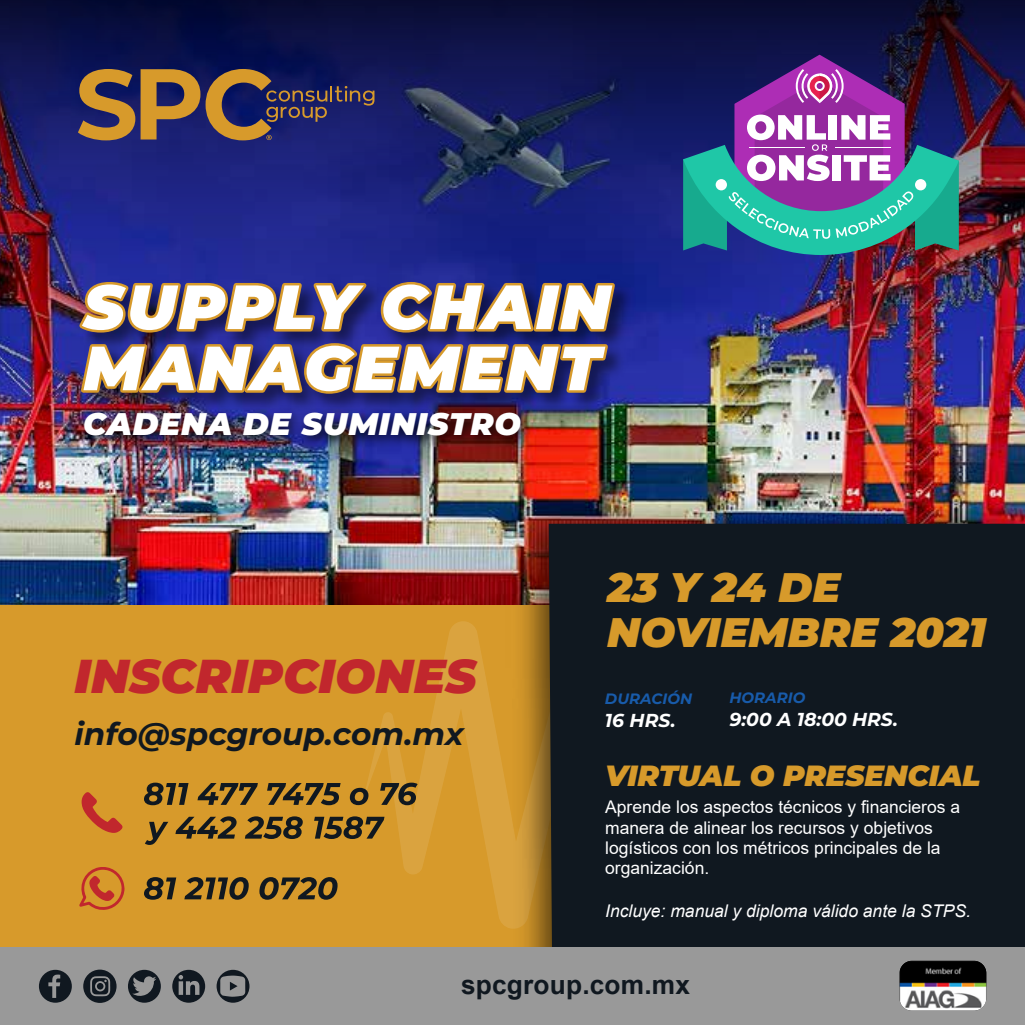
<style>
.page{position:relative;width:1025px;height:1025px;background:#fff}
.page>*{position:absolute;margin:0;border:0;box-sizing:border-box;transform-origin:0 0}
.t1{font:italic 900 62.25px/61.1px "Montserrat";letter-spacing:.04em;color:#fff}
.t2{font:italic 900 47.5px "Montserrat";color:#c1272d}
.t3{font:italic 900 41.25px/45px "Montserrat";color:#d79a2b}
.t4{font:italic 700 31.25px "Montserrat";color:#101820}
.t5{font:italic 900 31.25px "Montserrat";letter-spacing:.025em;color:#fff}
.t6{font:italic 900 29.25px "Montserrat";letter-spacing:-.005em;color:#d79a2b}
.t7{font:700 26.25px "Arial";letter-spacing:.01em;color:#101820}
.t8{font:italic 700 18.75px "Montserrat";color:#fff}
.t9{font:17.5px/20.2px "Arial";color:#fff}
.t10{font:italic 17.5px "Arial";color:#fff}
.t11{font:italic 700 15px "Montserrat";color:#185baa}
</style>
<div class="page">
<img style="left:0;top:0;width:1025px;height:590px">
<div style="left:0;top:605px;width:552px;height:420px;background:#d79a2b"></div>
<svg style="left:366px;top:621px;width:136px;height:302px"></svg>
<svg style="left:78px;top:69px;width:57px;height:71px;background:#7f6145"></svg>
<svg style="left:141px;top:69px;width:59px;height:71px;background:#846445"></svg>
<svg style="left:206px;top:69px;width:168px;height:71px;background:#423857"></svg>
<img style="left:502px;top:489px;width:523px;height:458px">
<div style="left:549px;top:524px;width:476px;height:423px;background:#101820"></div>
<div style="left:0;top:947px;width:1025px;height:78px;background:#999"></div>
<svg style="left:217px;top:970px;width:32px;height:33px"></svg>
<svg style="left:39px;top:970px;width:33px;height:33px"></svg>
<svg style="left:172px;top:970px;width:33px;height:33px"></svg>
<svg style="left:128px;top:970px;width:33px;height:33px"></svg>
<svg style="left:83px;top:970px;width:34px;height:33px"></svg>
<img style="left:899px;top:961px;width:87px;height:50px">
<img style="left:70px;top:435px;width:470px;height:30px">
<img style="left:70px;top:268px;width:571px;height:167px">
<svg style="left:75px;top:278px;width:544px;height:118px;background:#5d4b5a"></svg>
<svg style="left:683px;top:55px;width:276px;height:200px;background:#596a93"></svg>
<svg style="left:144px;top:783px;width:45px;height:22px"></svg>
<svg style="left:198px;top:783px;width:60px;height:22px"></svg>
<svg style="left:267px;top:783px;width:74px;height:22px"></svg>
<svg style="left:350px;top:788px;width:18px;height:17px"></svg>
<svg style="left:380px;top:783px;width:38px;height:22px"></svg>
<svg style="left:145px;top:822px;width:23px;height:23px"></svg>
<svg style="left:175px;top:816px;width:62px;height:23px"></svg>
<svg style="left:245px;top:816px;width:58px;height:23px"></svg>
<svg style="left:314px;top:816px;width:70px;height:23px"></svg>
<svg style="left:144px;top:877px;width:32px;height:23px"></svg>
<svg style="left:184px;top:877px;width:65px;height:23px"></svg>
<svg style="left:259px;top:877px;width:79px;height:23px"></svg>
<svg style="left:81px;top:792px;width:42px;height:41px"></svg>
<svg style="left:79px;top:867px;width:46px;height:43px"></svg>
<h1 class="t1" style="left:83px;top:272px;width:529px">SUPPLY CHAIN<br>MANAGEMENT</h1>
<h3 class="t5" style="left:83px;top:401px;width:439px">CADENA DE SUMINISTRO</h3>
<h2 class="t2" style="left:75px;top:640px;width:404px">INSCRIPCIONES</h2>
<h3 class="t4" style="left:75px;top:712px;width:391px">info@spcgroup.com.mx</h3>
<h3 class="t3" style="left:607px;top:563px;width:380px">23 Y 24 DE<br>NOVIEMBRE 2021</h3>
<p class="t11" style="left:605px;top:688px;width:89px">DURACIÓN</p>
<p class="t8" style="left:605px;top:707px;width:72px">16 HRS.</p>
<p class="t11" style="left:729px;top:687px;width:77px">HORARIO</p>
<p class="t8" style="left:729px;top:706px;width:170px">9:00 A 18:00 HRS.</p>
<h3 class="t6" style="left:605px;top:753px;width:377px">VIRTUAL O PRESENCIAL</h3>
<p class="t9" style="left:605px;top:797px;width:357px">Aprende los aspectos técnicos y financieros a manera de alinear los recursos y objetivos logísticos con los métricos principales de la organización.</p>
<p class="t10" style="left:605px;top:899px;width:367px">Incluye: manual y diploma válido ante la STPS.</p>
<h3 class="t7" style="left:461px;top:966px;width:231px">spcgroup.com.mx</h3>
</div>
